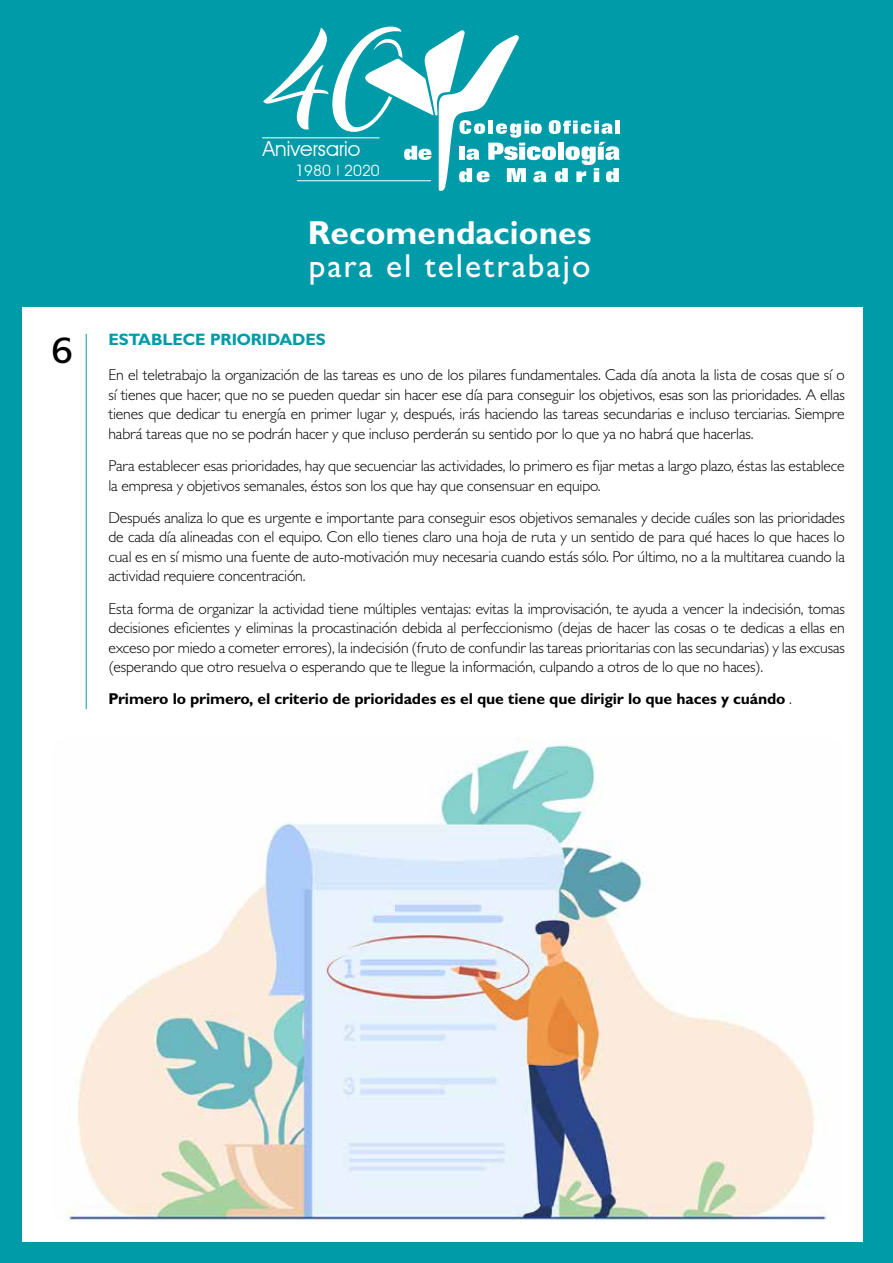
<style>
.page{position:relative;width:893px;height:1263px;background:#009ba8}
.page>*{position:absolute;margin:0;border:0;box-sizing:border-box;transform-origin:0 0}
.t1{font:37.2px "Formata";color:#000}
.t2{font:700 33.45px "Gill Sans MT Pro";color:#fff}
.t3{font:500 33.3px "Gill Sans MT Pro";letter-spacing:.06em;color:#fff}
.t4{font:20.85px "Advantage";color:#fff}
.t5{font:700 16.5px "Gill Sans MT Pro";letter-spacing:-.01em;color:#009ba8}
.t6{font:300 15.75px/19.5px "Gill Sans MT Pro";letter-spacing:-.01em;color:#000;text-align:justify}
.t7{font:700 15.75px "Gill Sans MT Pro";letter-spacing:-.01em;color:#000}
.t8{font:15.75px "Advantage";color:#fff}
.s1{font-weight:300}
</style>
<div class="page">
<div style="left:23px;top:307px;width:840px;height:935px;background:#fff"></div>
<hr style="left:86px;top:334px;width:1px;height:375px;background:#009ba8">
<svg style="left:263px;top:26px;width:357px;height:165px"></svg>
<hr style="left:262px;top:138px;width:118px;height:1px;background:#fff">
<hr style="left:297px;top:180px;width:134px;height:1px;background:#fff">
<img style="left:66px;top:743px;width:761px;height:478px">
<h1 class="t1" style="left:51px;top:328px;width:23px">6</h1>
<h3 class="t4" style="left:263px;top:136px;width:99px">Aniversario</h3>
<p class="t8" style="left:295px;top:161px;width:86px">1980 2020</p>
<h2 class="t2" style="left:308px;top:212px;width:285px">Recomendaciones</h2>
<h3 class="t3" style="left:309px;top:246px;width:283px">para el teletrabajo</h3>
<p class="t5" style="left:108px;top:329px;width:219px">ESTABLECE PRIORIDADES</p>
<p class="t6" style="left:108px;top:365px;width:738px">En el teletrabajo la organización de las tareas es uno de los pilares fundamentales. Cada día anota la lista de cosas que sí o sí tienes que hacer, que no se pueden quedar sin hacer ese día para conseguir los objetivos, esas son las prioridades. A ellas tienes que dedicar tu energía en primer lugar y, después, irás haciendo las tareas secundarias e incluso terciarias. Siempre habrá tareas que no se podrán hacer y que incluso perderán su sentido por lo que ya no habrá que hacerlas.</p>
<p class="t6" style="left:108px;top:456px;width:738px">Para establecer esas prioridades, hay que secuenciar las actividades, lo primero es fijar metas a largo plazo, éstas las establece la empresa y objetivos semanales, éstos son los que hay que consensuar en equipo.</p>
<p class="t6" style="left:108px;top:507px;width:738px">Después analiza lo que es urgente e importante para conseguir esos objetivos semanales y decide cuáles son las prioridades de cada día alineadas con el equipo. Con ello tienes claro una hoja de ruta y un sentido de para qué haces lo que haces lo cual es en sí mismo una fuente de auto-motivación muy necesaria cuando estás sólo. Por último, no a la multitarea cuando la actividad requiere concentración.</p>
<p class="t6" style="left:108px;top:598px;width:738px">Esta forma de organizar la actividad tiene múltiples ventajas: evitas la improvisación, te ayuda a vencer la indecisión, tomas decisiones eficientes y eliminas la procastinación debida al perfeccionismo (dejas de hacer las cosas o te dedicas a ellas en exceso por miedo a cometer errores), la indecisión (fruto de confundir las tareas prioritarias con las secundarias) y las excusas (esperando que otro resuelva o esperando que te llegue la información, culpando a otros de lo que no haces).</p>
<p class="t7" style="left:108px;top:689px;width:685px">Primero lo primero, el criterio de prioridades es el que tiene que dirigir lo que haces y cuándo <span class="s1">.</span></p>
</div>
